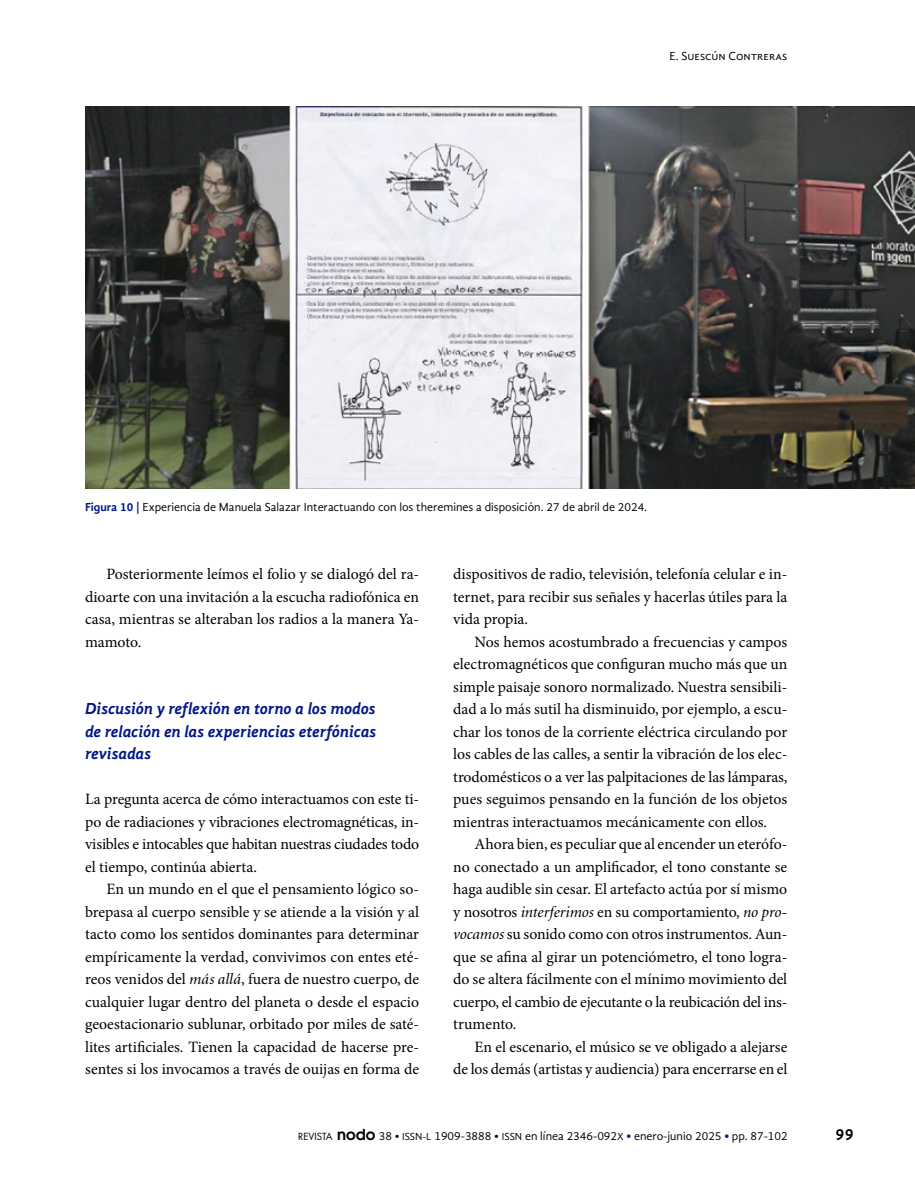
<style>
.page{position:relative;width:915px;height:1191px;background:#fff}
.page>*{position:absolute;margin:0;border:0;box-sizing:border-box;transform-origin:0 0}
.t1{font:italic 700 16.5px/22.5px "Gandhi Sans";color:#001789;text-align:justify}
.t2{font:700 16.5px "Gandhi Sans";color:#000}
.t3{font:15.75px/22.5px "Minion Pro";letter-spacing:-.005em;color:#000;text-align:justify}
.t4{font:12px "Gandhi Sans";color:#000}
.s1{font-weight:700;color:#001789}
.s2{font-family:"Minion";font-style:italic}
.s3{font-family:"Futura Book SC800";font-size:9.6px}
.s4{font-family:"Avant Garde";font-weight:600;font-size:15px}
.s5{font-size:10.5px}
</style>
<div class="page">
<img style="left:85px;top:106px;width:829px;height:383px">
<p class="t4" style="left:669px;top:49px;width:119px">E. Suescún Contreras</p>
<p class="t4" style="left:85px;top:500px;width:563px"><span class="s1">Figura 10 |</span> Experiencia de Manuela Salazar Interactuando con los theremines a disposición. 27 de abril de 2024.</p>
<p class="t3" style="left:85px;top:563px;width:335px;text-indent:21px">Posteriormente leímos el folio y se dialogó del ra&shy;dioarte con una invitación a la escucha radiofónica en casa, mientras se alteraban los radios a la manera Ya&shy;mamoto.</p>
<p class="t1" style="left:85px;top:697px;width:292px">Discusión y reflexión en torno a los modos de relación en las experiencias eterfónicas revisadas</p>
<p class="t3" style="left:85px;top:788px;width:335px">La pregunta acerca de cómo interactuamos con este ti&shy;po de radiaciones y vibraciones electromagnéticas, in&shy;visibles e intocables que habitan nuestras ciudades todo el tiempo, continúa abierta.</p>
<p class="t3" style="left:85px;top:878px;width:335px;text-indent:21px">En un mundo en el que el pensamiento lógico so&shy;brepasa al cuerpo sensible y se atiende a la visión y al tacto como los sentidos dominantes para determinar empíricamente la verdad, convivimos con entes eté&shy;reos venidos del <span class="s2">más allá</span>, fuera de nuestro cuerpo, de cualquier lugar dentro del planeta o desde el espacio geoestacionario sublunar, orbitado por miles de saté&shy;lites artificiales. Tienen la capacidad de hacerse pre&shy;sentes si los invocamos a través de ouijas en forma de</p>
<p class="t3" style="left:453px;top:563px;width:335px">dispositivos de radio, televisión, telefonía celular e in&shy;ternet, para recibir sus señales y hacerlas útiles para la vida propia.</p>
<p class="t3" style="left:453px;top:630px;width:335px;text-indent:21px">Nos hemos acostumbrado a frecuencias y campos electromagnéticos que configuran mucho más que un simple paisaje sonoro normalizado. Nuestra sensibili&shy;dad a lo más sutil ha disminuido, por ejemplo, a escu&shy;char los tonos de la corriente eléctrica circulando por los cables de las calles, a sentir la vibración de los elec&shy;trodomésticos o a ver las palpitaciones de las lámparas, pues seguimos pensando en la función de los objetos mientras interactuamos mecánicamente con ellos.</p>
<p class="t3" style="left:453px;top:833px;width:335px;text-indent:21px">Ahora bien, es peculiar que al encender un eterófo&shy;no conectado a un amplificador, el tono constante se haga audible sin cesar. El artefacto actúa por sí mismo y nosotros <span class="s2">interferimos</span> en su comportamiento, <span class="s2">no pro&shy;vocamos</span> su sonido como con otros instrumentos. Aun&shy;que se afina al girar un potenciómetro, el tono logra&shy;do se altera fácilmente con el mínimo movimiento del cuerpo, el cambio de ejecutante o la reubicación del ins&shy;trumento.</p>
<p class="t3" style="left:453px;top:1035px;width:335px;text-align:right">En el escenario, el músico se ve obligado a alejarse<br>de los demás (artistas y audiencia) para encerrarse en el</p>
<p class="t4" style="left:298px;top:1129px;width:491px"><span class="s3">REVISTA</span> <span class="s4">nodo</span> 38 • <span class="s5">ISSN-L</span> 1909-3888 • <span class="s5">ISSN</span> en línea 2346-092<span class="s5">X</span> <span class="s1">•</span> enero-junio 2025 <span class="s1">•</span> pp. 87-102</p>
<p class="t2" style="left:835px;top:1125px;width:20px">99</p>
</div>
